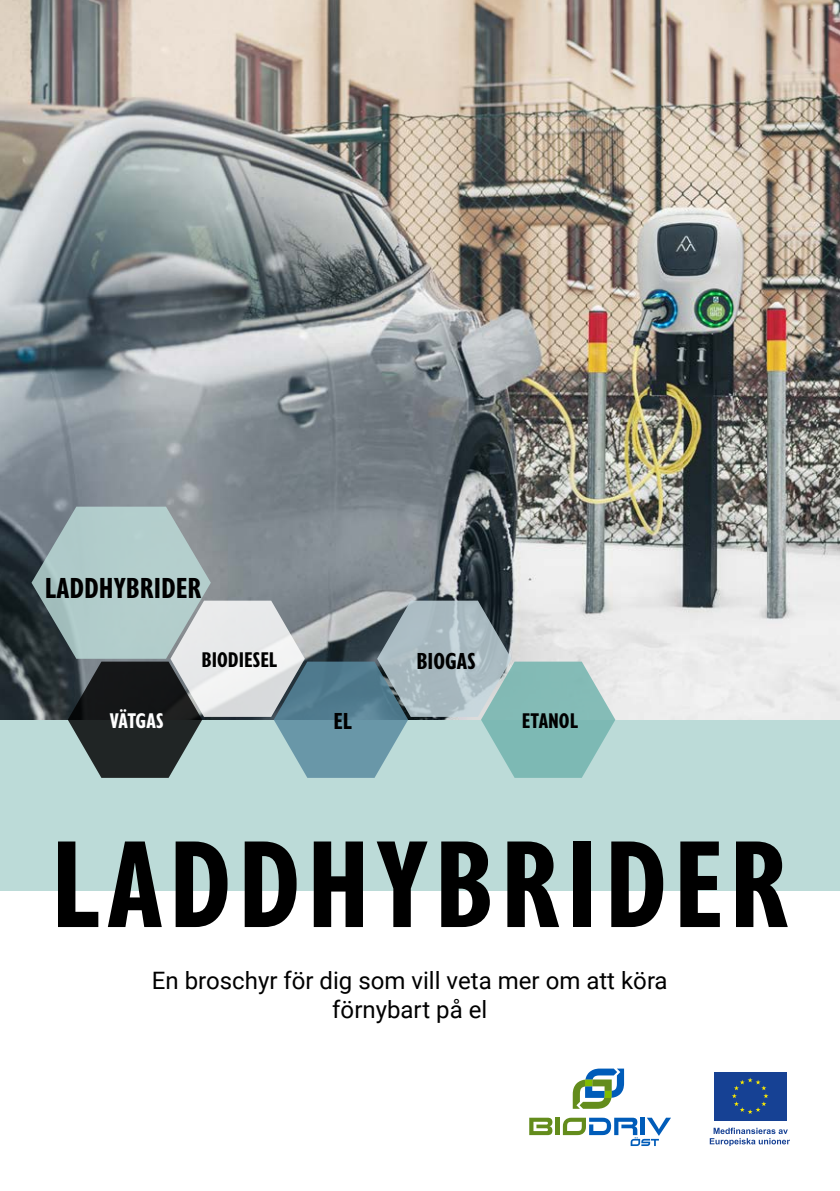
<style>
.page{position:relative;width:840px;height:1191px;background:#fff}
.page>*{position:absolute;margin:0;border:0;box-sizing:border-box;transform-origin:0 0}
.t1{font:700 condensed 128px "Gill Sans Nova";letter-spacing:.05em;color:#000}
.t2{font:700 condensed 30px "Gill Sans Nova";color:#000}
.t3{font:24px "Roboto";color:#000}
.t4{font:700 condensed 24px "Gill Sans Nova";color:#000}
.t5{font:700 condensed 22px "Gill Sans Nova";color:#000}
.t6{font:700 condensed 22px "Gill Sans Nova";letter-spacing:-.015em;color:#fff}
</style>
<div class="page">
<img style="left:0;top:0;width:839px;height:719px">
<div style="left:0;top:719px;width:839px;height:171px;background:#bcdbd8"></div>
<svg style="left:31px;top:506px;width:584px;height:272px;background:#91a3a6"></svg>
<svg style="left:572px;top:1068px;width:51px;height:40px"></svg>
<svg style="left:529px;top:1117px;width:23px;height:18px"></svg>
<hr style="left:555px;top:1117px;width:4px;height:18px;background:#638c1c">
<svg style="left:562px;top:1117px;width:108px;height:29px"></svg>
<svg style="left:714px;top:1072px;width:73px;height:49px"></svg>
<div style="left:713px;top:1071px;width:73px;height:49px;background:#164194"></div>
<svg style="left:732px;top:1078px;width:36px;height:36px"></svg>
<svg style="left:709px;top:1127px;width:80px;height:19px"></svg>
<p class="t2" style="left:45px;top:568px;width:158px">LADDHYBRIDER</p>
<p class="t5" style="left:201px;top:645px;width:77px">BIODIESEL</p>
<p class="t4" style="left:416px;top:644px;width:61px">BIOGAS</p>
<p class="t6" style="left:110px;top:706px;width:55px">VÄTGAS</p>
<p class="t4" style="left:333px;top:705px;width:20px">EL</p>
<p class="t5" style="left:521px;top:706px;width:58px">ETANOL</p>
<p class="t1" style="left:51px;top:798px;width:739px">LADDHYBRIDER</p>
<p class="t3" style="left:152px;top:963px;width:517px">En broschyr för dig som vill veta mer om att köra</p>
<p class="t3" style="left:332px;top:992px;width:156px">förnybart på el</p>
</div>
